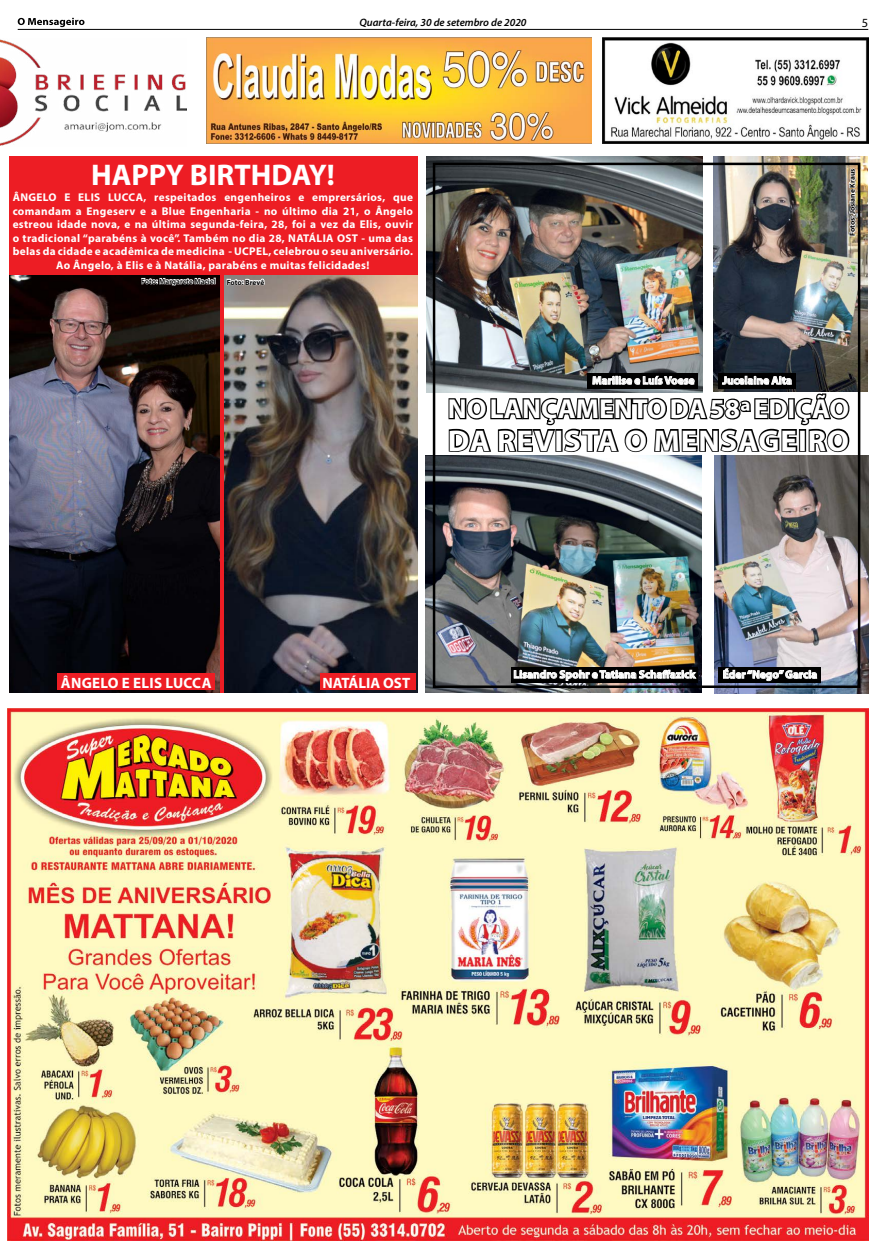
<style>
.page{position:relative;width:886px;height:1258px;background:#fff}
.page>*{position:absolute;margin:0;border:0;box-sizing:border-box;transform-origin:0 0}
.t1{font:700 30px "Myriad Pro";letter-spacing:.015em;color:#fff}
.t2{font:700 27.5px "Myriad Pro";color:#fff}
.t3{font:700 15px "Myriad Pro";letter-spacing:.02em;color:#fff}
.t4{font:700 15px "Myriad Pro";color:#fff}
.t5{font:12.5px "Myriad Pro";color:#000}
.t6{font:700 11.25px/13.5px "Myriad Pro";letter-spacing:.03em;color:#fff;text-align:center}
.t7{font:700 11.25px "Myriad Pro";color:#fff}
.t8{font:italic 600 10.75px "Myriad Pro";color:#000}
.t9{font:700 7.5px "Myriad Pro";color:#000}
.t10{font:600 7.5px "Myriad Pro";color:#000}
</style>
<div class="page">
<svg style="left:18px;top:18px;width:66px;height:9px"></svg>
<hr style="left:18px;top:29px;width:850px;height:1px;background:#000">
<img style="left:8px;top:708px;width:860px;height:533px">
<img style="left:207px;top:38px;width:384px;height:106px">
<img style="left:0;top:39px;width:187px;height:107px">
<img style="left:603px;top:38px;width:265px;height:106px">
<div style="left:9px;top:157px;width:409px;height:536px;background:#ed1d24"></div>
<img style="left:9px;top:275px;width:210px;height:418px">
<div style="left:58px;top:674px;width:157px;height:16px;background:#ed1d24"></div>
<img style="left:225px;top:275px;width:192px;height:418px">
<div style="left:320px;top:674px;width:95px;height:16px;background:#ed1d24"></div>
<img style="left:427px;top:157px;width:276px;height:236px">
<img style="left:713px;top:156px;width:154px;height:235px">
<img style="left:714px;top:455px;width:154px;height:238px">
<img style="left:425px;top:456px;width:276px;height:236px">
<div style="left:718px;top:667px;width:102px;height:16px;background:#000"></div>
<div style="left:511px;top:667px;width:187px;height:16px;background:#000"></div>
<svg style="left:723px;top:668px;width:94px;height:13px"></svg>
<svg style="left:513px;top:669px;width:183px;height:12px"></svg>
<img style="left:447px;top:288px;width:404px;height:165px">
<div style="left:433px;top:163px;width:427px;height:525px;border:2px solid #000"></div>
<svg style="left:848px;top:168px;width:8px;height:69px"></svg>
<svg style="left:141px;top:275px;width:75px;height:19px"></svg>
<svg style="left:226px;top:275px;width:40px;height:14px"></svg>
<p class="t8" style="left:359px;top:15px;width:169px">Quarta-feira, 30 de setembro de 2020</p>
<p class="t5" style="left:862px;top:15px;width:8px">5</p>
<h1 class="t1" style="left:91px;top:155px;width:245px">HAPPY BIRTHDAY!</h1>
<p class="t6" style="left:13px;top:190px;width:402px">ÂNGELO E ELIS LUCCA, respeitados engenheiros e emprersários, que comandam a Engeserv e a Blue Engenharia - no último dia 21, o Ângelo estreou idade nova, e na última segunda-feira, 28, foi a vez da Elis, ouvir o tradicional “parabéns à você”. Também no dia 28, NATÁLIA OST - uma das belas da cidade e acadêmica de medicina - UCPEL, celebrou o seu aniversário.<br>Ao Ângelo, à Elis e à Natália, parabéns e muitas felicidades!</p>
<p class="t10" style="left:141px;top:276px;width:76px">Foto: Margarete Maciel</p>
<p class="t9" style="left:227px;top:277px;width:39px">Foto: Brevê</p>
<p class="t7" style="left:592px;top:373px;width:104px">Marilise e Luís Voese</p>
<p class="t7" style="left:722px;top:373px;width:71px">Jucelaine Aita</p>
<p class="t9" style="left:847px;top:236px;width:69px;rotate:-90deg">Fotos: Josiane Kraus</p>
<h2 class="t2" style="left:448px;top:391px;width:403px">NO LANÇAMENTO DA 58ª EDIÇÃO</h2>
<h1 class="t1" style="left:448px;top:421px;width:403px">DA REVISTA O MENSAGEIRO</h1>
<h3 class="t3" style="left:61px;top:673px;width:152px">ÂNGELO E ELIS LUCCA</h3>
<h3 class="t4" style="left:322px;top:673px;width:89px">NATÁLIA OST</h3>
<p class="t7" style="left:513px;top:667px;width:183px">Lisandro Spohr e Tatiana Schaffazick</p>
<p class="t7" style="left:723px;top:667px;width:96px">Éder “Nego” Garcia</p>
</div>
